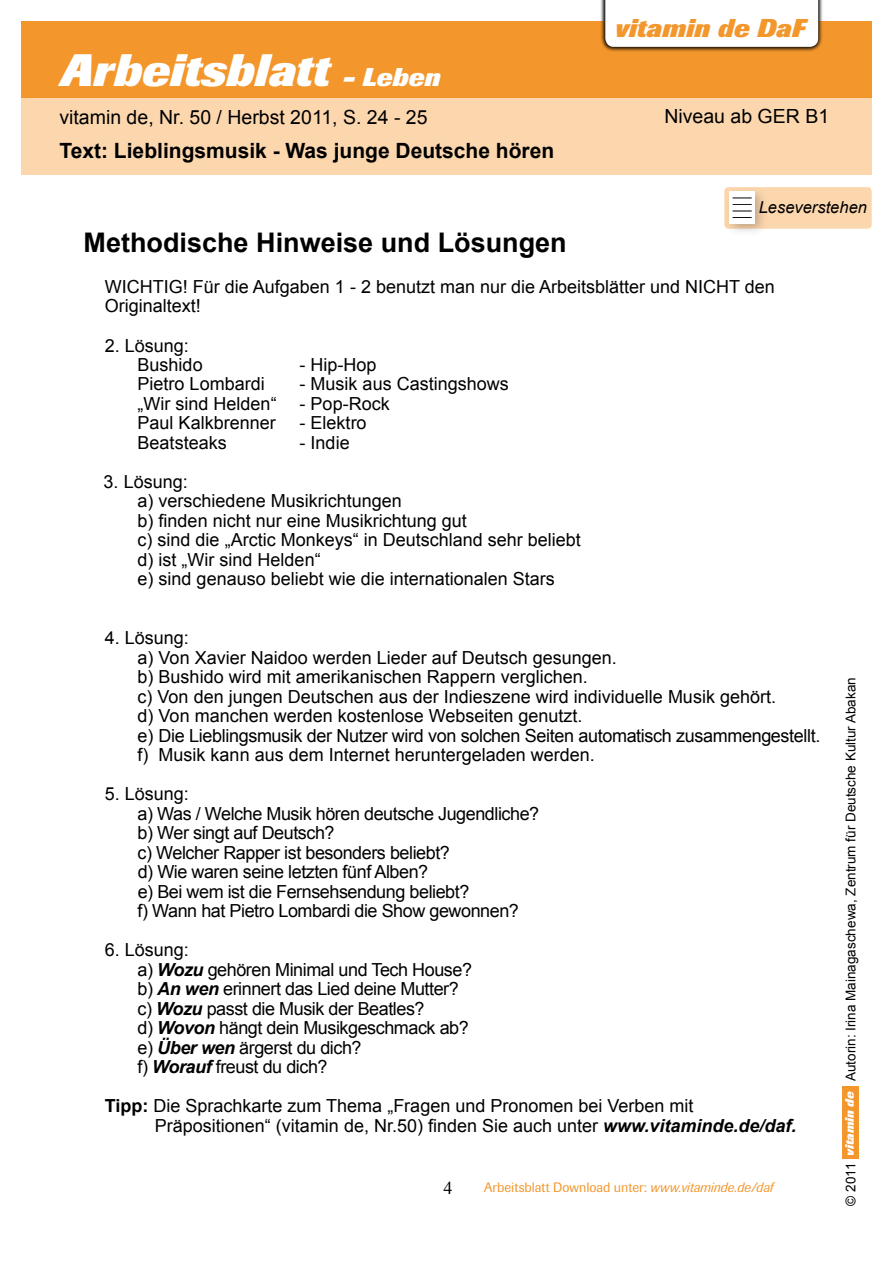
<style>
.page{position:relative;width:893px;height:1263px;background:#fff}
.page>*{position:absolute;margin:0;border:0;box-sizing:border-box;transform-origin:0 0}
.t1{font:italic 800 45px "Imago";color:#fff}
.t2{font:700 27px "Arial";color:#000}
.t3{font:italic 800 25.5px "Imago";letter-spacing:.005em;color:#f3972d}
.t4{font:italic 800 25.5px "Imago";color:#fff}
.t5{font:700 21px "Arial";color:#000}
.t6{font:19.5px "Arial";color:#000}
.t7{font:18px/19.5px "Arial";color:#000}
.t8{font:18px/19.5px "Arial";letter-spacing:-.025em;color:#000}
.t9{font:italic 16.5px "Arial";color:#000}
.t10{font:13.5px "Arial";color:#000}
.t11{font:13.5px "Imago";color:#f3972d}
.t12{font:italic 800 12px "Imago";color:#fff}
.s1{font-weight:700;font-style:italic}
.s2{font-weight:700}
.s3{font-style:italic}
</style>
<div class="page">
<div style="left:21px;top:98px;width:851px;height:76px;background:#fcd7ae"></div>
<div style="left:21px;top:21px;width:851px;height:77px;background:#f3972d"></div>
<div style="left:600px;top:0;width:224px;height:52px;background:#000;opacity:.7"></div>
<div style="left:605px;top:0;width:213px;height:47px;background:#fff"></div>
<div style="left:724px;top:187px;width:148px;height:42px;background:#fcd7ae;border-radius:4px"></div>
<div style="left:723px;top:186px;width:46px;height:52px;background:#000;opacity:.22"></div>
<div style="left:729px;top:192px;width:26px;height:32px;background:#fff"></div>
<svg style="left:733px;top:211px;width:19px;height:7px"></svg>
<svg style="left:733px;top:198px;width:19px;height:7px"></svg>
<div style="left:842px;top:1086px;width:17px;height:72px;background:#f3972d"></div>
<h1 class="t1" style="left:60px;top:45px;width:271px">Arbeitsblatt</h1>
<h3 class="t4" style="left:343px;top:63px;width:99px">- Leben</h3>
<h3 class="t3" style="left:615px;top:13px;width:192px">vitamin de DaF</h3>
<p class="t6" style="left:59px;top:104px;width:370px">vitamin de, Nr. 50 / Herbst 2011, S. 24 - 25</p>
<p class="t6" style="left:664px;top:104px;width:166px">Niveau ab GER B1</p>
<p class="t5" style="left:60px;top:137px;width:496px">Text: Lieblingsmusik - Was junge Deutsche hören</p>
<p class="t9" style="left:759px;top:197px;width:110px">Leseverstehen</p>
<h2 class="t2" style="left:84px;top:225px;width:485px">Methodische Hinweise und Lösungen</h2>
<p class="t7" style="left:105px;top:277px;width:671px">WICHTIG! Für die Aufgaben 1 - 2 benutzt man nur die Arbeitsblätter und NICHT den<br>Originaltext!</p>
<p class="t7" style="left:138px;top:336px;width:67px;text-indent:-33px">2. Lösung:<br>Bushido</p>
<p class="t7" style="left:300px;top:355px;width:79px">- Hip-Hop</p>
<p class="t7" style="left:138px;top:375px;width:129px">Pietro Lombardi</p>
<p class="t7" style="left:300px;top:375px;width:211px">- Musik aus Castingshows</p>
<p class="t7" style="left:138px;top:394px;width:141px">„Wir sind Helden“</p>
<p class="t7" style="left:300px;top:394px;width:92px">- Pop-Rock</p>
<p class="t7" style="left:138px;top:414px;width:140px">Paul Kalkbrenner</p>
<p class="t7" style="left:300px;top:414px;width:69px">- Elektro</p>
<p class="t7" style="left:138px;top:433px;width:91px">Beatsteaks</p>
<p class="t7" style="left:300px;top:433px;width:52px">- Indie</p>
<p class="t7" style="left:138px;top:472px;width:445px;text-indent:-34px">3. Lösung:<br>a) verschiedene Musikrichtungen<br>b) finden nicht nur eine Musikrichtung gut<br>c) sind die „Arctic Monkeys“ in Deutschland sehr beliebt d) ist „Wir sind Helden“<br>e) sind genauso beliebt wie die internationalen Stars</p>
<p class="t7" style="left:138px;top:628px;width:684px;text-indent:-33px">4. Lösung:<br>a) Von Xavier Naidoo werden Lieder auf Deutsch gesungen.<br>b) Bushido wird mit amerikanischen Rappern verglichen.<br>c) Von den jungen Deutschen aus der Indieszene wird individuelle Musik gehört.<br>d) Von manchen werden kostenlose Webseiten genutzt.<br>e) Die Lieblingsmusik der Nutzer wird von solchen Seiten automatisch zusammengestellt. f) Musik kann aus dem Internet heruntergeladen werden.</p>
<p class="t8" style="left:138px;top:784px;width:403px;text-indent:-33px">5. Lösung:<br>a) Was / Welche Musik hören deutsche Jugendliche? b) Wer singt auf Deutsch?<br>c) Welcher Rapper ist besonders beliebt?<br>d) Wie waren seine letzten fünf Alben?<br>e) Bei wem ist die Fernsehsendung beliebt?<br>f) Wann hat Pietro Lombardi die Show gewonnen?</p>
<p class="t8" style="left:138px;top:940px;width:336px;text-indent:-33px">6. Lösung:<br>a) <span class="s1">Wozu</span> gehören Minimal und Tech House? b) <span class="s1">An wen</span> erinnert das Lied deine Mutter? c) <span class="s1">Wozu</span> passt die Musik der Beatles?<br>d) <span class="s1">Wovon</span> hängt dein Musikgeschmack ab? e) <span class="s1">Über wen</span> ärgerst du dich?<br>f) <span class="s1">Worauf</span> freust du dich?</p>
<p class="t7" style="left:155px;top:1096px;width:643px;text-indent:-50px"><span class="s2">Tipp:</span> Die Sprachkarte zum Thema „Fragen und Pronomen bei Verben mit<br>Präpositionen“ (vitamin de, Nr.50) finden Sie auch unter <span class="s1">www.vitaminde.de/daf.</span></p>
<p class="t11" style="left:484px;top:1180px;width:291px">Arbeitsblatt Download unter: <span class="s3">www.vitaminde.de/daf</span></p>
<p class="t10" style="left:842px;top:1081px;width:405px;rotate:-90deg">Autorin: Irina Mainagaschewa, Zentrum für Deutsche Kultur Abakan</p>
<p class="t12" style="left:843px;top:1156px;width:66px;rotate:-90deg">vitamin de</p>
<p class="t10" style="left:842px;top:1205px;width:44px;rotate:-90deg">© 2011</p>
</div>
